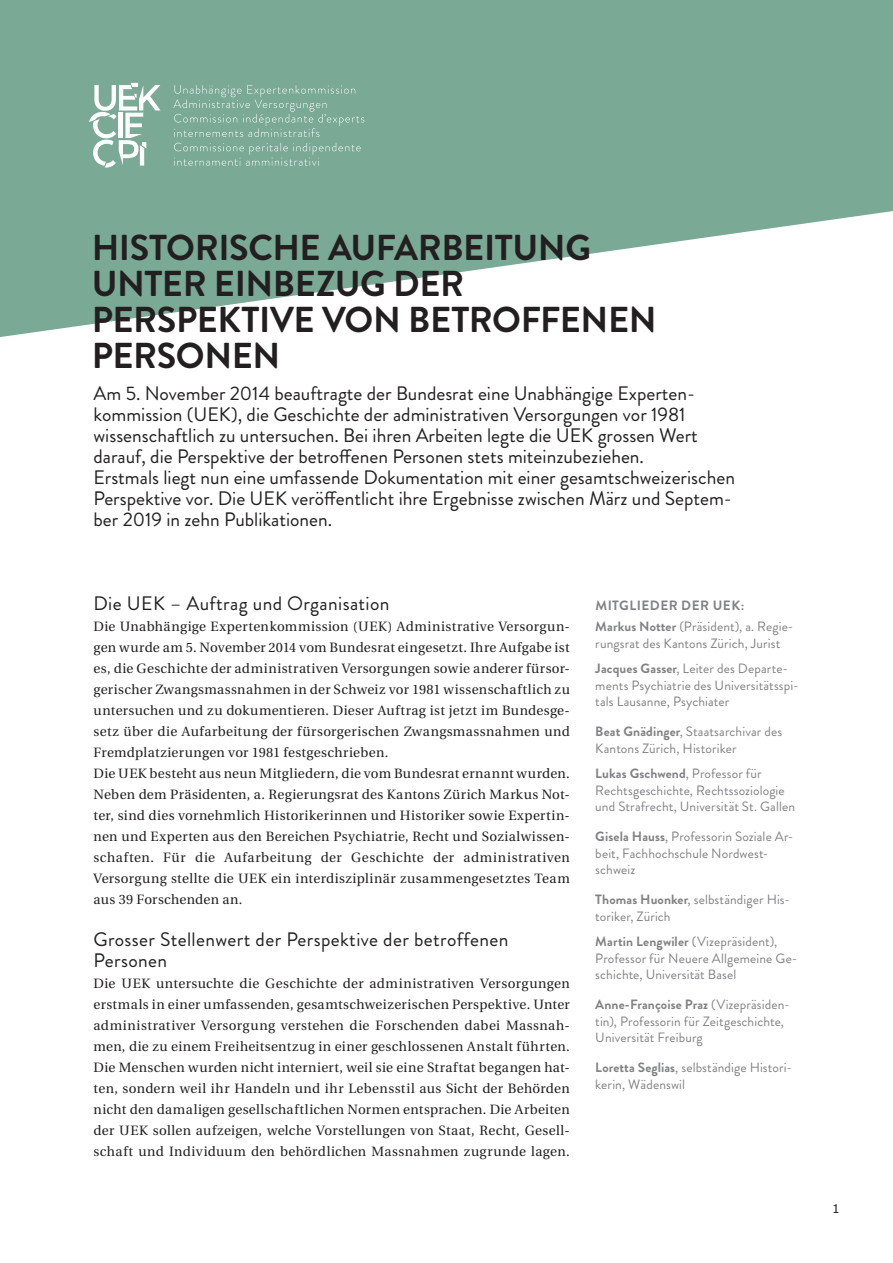
<style>
.page{position:relative;width:893px;height:1263px;background:#fff}
.page>*{position:absolute;margin:0;border:0;box-sizing:border-box;transform-origin:0 0}
.t1{font:700 36px/36px "Brandon Grotesque";letter-spacing:-.01em;color:#231f20}
.t2{font:19.5px/21px "Brandon Grotesque";color:#231f20}
.t3{font:19.5px/21px "Brandon Grotesque";letter-spacing:.02em;color:#231f20}
.t4{font:13.5px/21px "Utopia";letter-spacing:.025em;color:#231f20}
.t5{font:13.5px/16.5px "Brandon Grotesque";letter-spacing:.01em;color:#808285}
.t6{font:700 13.5px/21px "Brandon Grotesque";letter-spacing:.035em;color:#808285}
.t7{font:12px "Verdana";color:#231f20}
.s1{font-weight:400}
.s2{font-weight:700}
</style>
<div class="page">
<svg style="left:0;top:0;width:893px;height:337px;fill:#7aa995"></svg>
<svg style="left:173px;top:85px;width:191px;height:52px;background:#83af9c"></svg>
<svg style="left:174px;top:143px;width:187px;height:23px;background:#84b09d"></svg>
<svg style="left:89px;top:83px;width:72px;height:85px"></svg>
<h1 class="t1" style="left:92px;top:230px;width:567px">HISTORISCHE AUFARBEITUNG<br>UNTER EINBEZUG DER<br>PERSPEKTIVE VON BETROFFENEN<br>PERSONEN</h1>
<p class="t2" style="left:94px;top:383px;width:643px">Am 5. November 2014 beauftragte der Bundesrat eine Unabhängige Experten&shy;kommission (UEK), die Geschichte der administrativen Versorgungen vor 1981 wissenschaftlich zu untersuchen. Bei ihren Arbeiten legte die UEK grossen Wert darauf, die Perspektive der betroffenen Personen stets miteinzubeziehen.<br>Erstmals liegt nun eine umfassende Dokumentation mit einer gesamtschweizerischen Perspektive vor. Die UEK veröffentlicht ihre Ergebnisse zwischen März und Septem&shy;ber 2019 in zehn Publikationen.</p>
<h2 class="t3" style="left:94px;top:593px;width:298px">Die UEK – Auftrag und Organisation</h2>
<p class="t4" style="left:94px;top:616px;width:478px">Die Unabhängige Expertenkommission (UEK) Administrative Versorgun&shy;gen wurde am 5. November 2014 vom Bundesrat eingesetzt. Ihre Aufgabe ist es, die Geschichte der administrativen Versorgungen sowie anderer fürsor&shy;gerischer Zwangsmassnahmen in der Schweiz vor 1981 wissenschaftlich zu untersuchen und zu dokumentieren. Dieser Auftrag ist jetzt im Bundesge&shy;setz über die Aufarbeitung der fürsorgerischen Zwangsmassnahmen und Fremdplatzierungen vor 1981 festgeschrieben.<br>Die UEK besteht aus neun Mitgliedern, die vom Bundesrat ernannt wurden.<br>Neben dem Präsidenten, a. Regierungsrat des Kantons Zürich Markus Not&shy;ter, sind dies vornehmlich Historikerinnen und Historiker sowie Expertin&shy;nen und Experten aus den Bereichen Psychiatrie, Recht und Sozialwissen&shy;schaften. Für die Aufarbeitung der Geschichte der administrativen Versorgung stellte die UEK ein interdisziplinär zusammengesetztes Team aus 39 Forschenden an.</p>
<h2 class="t3" style="left:94px;top:929px;width:416px">Grosser Stellenwert der Perspektive der betroffenen<br>Personen</h2>
<p class="t4" style="left:94px;top:973px;width:478px;text-align:justify">Die UEK untersuchte die Geschichte der administrativen Versorgungen erstmals in einer umfassenden, gesamtschweizerischen Perspektive. Unter administrativer Versorgung verstehen die Forschenden dabei Massnah&shy;men, die zu einem Freiheitsentzug in einer geschlossenen Anstalt führten.<br>Die Menschen wurden nicht interniert, weil sie eine Straftat begangen hat&shy;ten, sondern weil ihr Handeln und ihr Lebensstil aus Sicht der Behörden nicht den damaligen gesellschaftlichen Normen entsprachen. Die Arbeiten der UEK sollen aufzeigen, welche Vorstellungen von Staat, Recht, Gesell&shy;schaft und Individuum den behördlichen Massnahmen zugrunde lagen.</p>
<p class="t6" style="left:595px;top:595px;width:200px">MITGLIEDER DER UEK:<br>Markus Notter <span class="s1">(Präsident), a. Regie-</span></p>
<p class="t5" style="left:595px;top:630px;width:194px;line-height:25.5px">rungsrat des Kantons Zürich, Jurist<br><span class="s2">Jacques Gasser</span>, Leiter des Departe-</p>
<p class="t5" style="left:595px;top:677px;width:205px">ments Psychiatrie des Universitätsspi&shy;tals Lausanne, Psychiater</p>
<p class="t5" style="left:595px;top:723px;width:188px"><span class="s2">Beat Gnädinger</span>, Staatsarchivar des<br>Kantons Zürich, Historiker</p>
<p class="t5" style="left:595px;top:765px;width:201px"><span class="s2">Lukas Gschwend</span>, Professor für<br>Rechtsgeschichte, Rechtssoziologie und Strafrecht, Universität St. Gallen</p>
<p class="t5" style="left:595px;top:828px;width:200px"><span class="s2">Gisela Hauss</span>, Professorin Soziale Ar&shy;beit, Fachhochschule Nordwest&shy;schweiz</p>
<p class="t5" style="left:595px;top:891px;width:196px"><span class="s2">Thomas Huonker</span>, selbständiger His&shy;toriker, Zürich</p>
<p class="t5" style="left:595px;top:933px;width:204px"><span class="s2">Martin Lengwiler</span> (Vizepräsident),<br>Professor für Neuere Allgemeine Ge&shy;schichte, Universität Basel</p>
<p class="t5" style="left:595px;top:996px;width:196px"><span class="s2">Anne-Françoise Praz</span> (Vizepräsiden&shy;tin), Professorin für Zeitgeschichte,<br>Universität Freiburg</p>
<p class="t5" style="left:595px;top:1059px;width:198px"><span class="s2">Loretta Seglias</span>, selbständige Histori&shy;kerin, Wädenswil</p>
<p class="t7" style="left:832px;top:1201px;width:9px">1</p>
</div>
